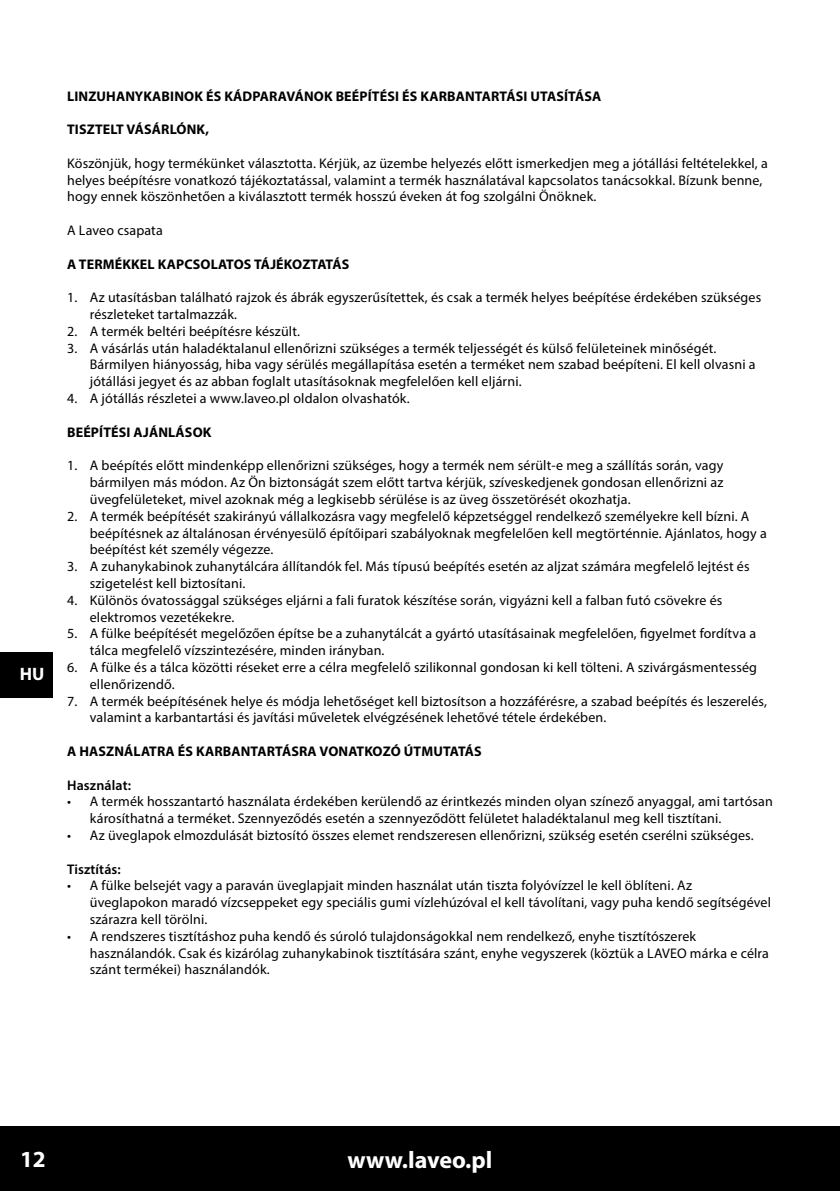
<style>
.page{position:relative;width:840px;height:1191px;background:#fff}
.page>*{position:absolute;margin:0;border:0;box-sizing:border-box;transform-origin:0 0}
.t1{font:700 24px "Myriad Pro";color:#fff}
.t2{font:700 23.2px "Myriad Pro";color:#fff}
.t3{font:700 18px "Myriad Pro";color:#fff}
.t4{font:14px/16.8px "Myriad Pro";letter-spacing:.01em;color:#000}
.t5{font:700 14px "Myriad Pro";letter-spacing:.01em;color:#000}
.t6{font:600 14px "Myriad Pro";letter-spacing:.01em;color:#000}
</style>
<div class="page">
<div style="left:0;top:1125px;width:839px;height:66px;background:#000"></div>
<div style="left:0;top:652px;width:52px;height:45px;background:#000"></div>
<p class="t3" style="left:20px;top:662px;width:26px">HU</p>
<p class="t5" style="left:67px;top:87px;width:535px">LINZUHANYKABINOK ÉS KÁDPARAVÁNOK BEÉPÍTÉSI ÉS KARBANTARTÁSI UTASÍTÁSA</p>
<p class="t5" style="left:67px;top:120px;width:143px">TISZTELT VÁSÁRLÓNK,</p>
<p class="t4" style="left:67px;top:154px;width:701px">Köszönjük, hogy termékünket választotta. Kérjük, az üzembe helyezés előtt ismerkedjen meg a jótállási feltételekkel, a helyes beépítésre vonatkozó tájékoztatással, valamint a termék használatával kapcsolatos tanácsokkal. Bízunk benne, hogy ennek köszönhetően a kiválasztott termék hosszú éveken át fog szolgálni Önöknek.</p>
<p class="t4" style="left:67px;top:222px;width:97px">A Laveo csapata</p>
<p class="t5" style="left:67px;top:255px;width:283px">A TERMÉKKEL KAPCSOLATOS TÁJÉKOZTATÁS</p>
<p class="t4" style="left:90px;top:289px;width:672px;text-indent:-23px">1. Az utasításban található rajzok és ábrák egyszerűsítettek, és csak a termék helyes beépítése érdekében szükséges részleteket tartalmazzák.</p>
<p class="t4" style="left:67px;top:322px;width:234px">2. A termék beltéri beépítésre készült.</p>
<p class="t4" style="left:90px;top:339px;width:667px;text-indent:-23px">3. A vásárlás után haladéktalanul ellenőrizni szükséges a termék teljességét és külső felületeinek minőségét.<br>Bármilyen hiányosság, hiba vagy sérülés megállapítása esetén a terméket nem szabad beépíteni. El kell olvasni a jótállási jegyet és az abban foglalt utasításoknak megfelelően kell eljárni.</p>
<p class="t4" style="left:67px;top:390px;width:344px">4. A jótállás részletei a www.laveo.pl oldalon olvashatók.</p>
<p class="t5" style="left:67px;top:423px;width:146px">BEÉPÍTÉSI AJÁNLÁSOK</p>
<p class="t4" style="left:90px;top:457px;width:634px;text-align:justify;text-indent:-23px">1. A beépítés előtt mindenképp ellenőrizni szükséges, hogy a termék nem sérült-e meg a szállítás során, vagy bármilyen más módon. Az Ön biztonságát szem előtt tartva kérjük, szíveskedjenek gondosan ellenőrizni az üvegfelületeket, mivel azoknak még a legkisebb sérülése is az üveg összetörését okozhatja.</p>
<p class="t4" style="left:90px;top:507px;width:678px;text-indent:-23px">2. A termék beépítését szakirányú vállalkozásra vagy megfelelő képzetséggel rendelkező személyekre kell bízni. A beépítésnek az általánosan érvényesülő építőipari szabályoknak megfelelően kell megtörténnie. Ajánlatos, hogy a beépítést két személy végezze.</p>
<p class="t4" style="left:90px;top:558px;width:661px;text-indent:-23px">3. A zuhanykabinok zuhanytálcára állítandók fel. Más típusú beépítés esetén az aljzat számára megfelelő lejtést és szigetelést kell biztosítani.</p>
<p class="t4" style="left:90px;top:591px;width:633px;text-indent:-23px">4. Különös óvatossággal szükséges eljárni a fali furatok készítése során, vigyázni kell a falban futó csövekre és elektromos vezetékekre.</p>
<p class="t4" style="left:90px;top:625px;width:667px;text-indent:-23px">5. A fülke beépítését megelőzően építse be a zuhanytálcát a gyártó utasításainak megfelelően, figyelmet fordítva a tálca megfelelő vízszintezésére, minden irányban.</p>
<p class="t4" style="left:90px;top:658px;width:668px;text-indent:-23px">6. A fülke és a tálca közötti réseket erre a célra megfelelő szilikonnal gondosan ki kell tölteni. A szivárgásmentesség ellenőrizendő.</p>
<p class="t4" style="left:90px;top:692px;width:678px;text-indent:-23px">7. A termék beépítésének helye és módja lehetőséget kell biztosítson a hozzáférésre, a szabad beépítés és leszerelés, valamint a karbantartási és javítási műveletek elvégzésének lehetővé tétele érdekében.</p>
<p class="t5" style="left:67px;top:742px;width:416px">A HASZNÁLATRA ÉS KARBANTARTÁSRA VONATKOZÓ ÚTMUTATÁS</p>
<p class="t6" style="left:67px;top:776px;width:65px">Használat:</p>
<p class="t4" style="left:90px;top:793px;width:684px;text-indent:-23px">• A termék hosszantartó használata érdekében kerülendő az érintkezés minden olyan színező anyaggal, ami tartósan károsíthatná a terméket. Szennyeződés esetén a szennyeződött felületet haladéktalanul meg kell tisztítani.</p>
<p class="t4" style="left:67px;top:826px;width:687px">• Az üveglapok elmozdulását biztosító összes elemet rendszeresen ellenőrizni, szükség esetén cserélni szükséges.</p>
<p class="t6" style="left:67px;top:860px;width:55px">Tisztítás:</p>
<p class="t4" style="left:90px;top:877px;width:682px;text-indent:-23px">• A fülke belsejét vagy a paraván üveglapjait minden használat után tiszta folyóvízzel le kell öblíteni. Az üveglapokon maradó vízcseppeket egy speciális gumi vízlehúzóval el kell távolítani, vagy puha kendő segítségével szárazra kell törölni.</p>
<p class="t4" style="left:90px;top:927px;width:680px;text-indent:-23px">• A rendszeres tisztításhoz puha kendő és súroló tulajdonságokkal nem rendelkező, enyhe tisztítószerek használandók. Csak és kizárólag zuhanykabinok tisztítására szánt, enyhe vegyszerek (köztük a LAVEO márka e célra szánt termékei) használandók.</p>
<h2 class="t2" style="left:20px;top:1144px;width:27px">12</h2>
<h1 class="t1" style="left:347px;top:1144px;width:146px">www.laveo.pl</h1>
</div>
